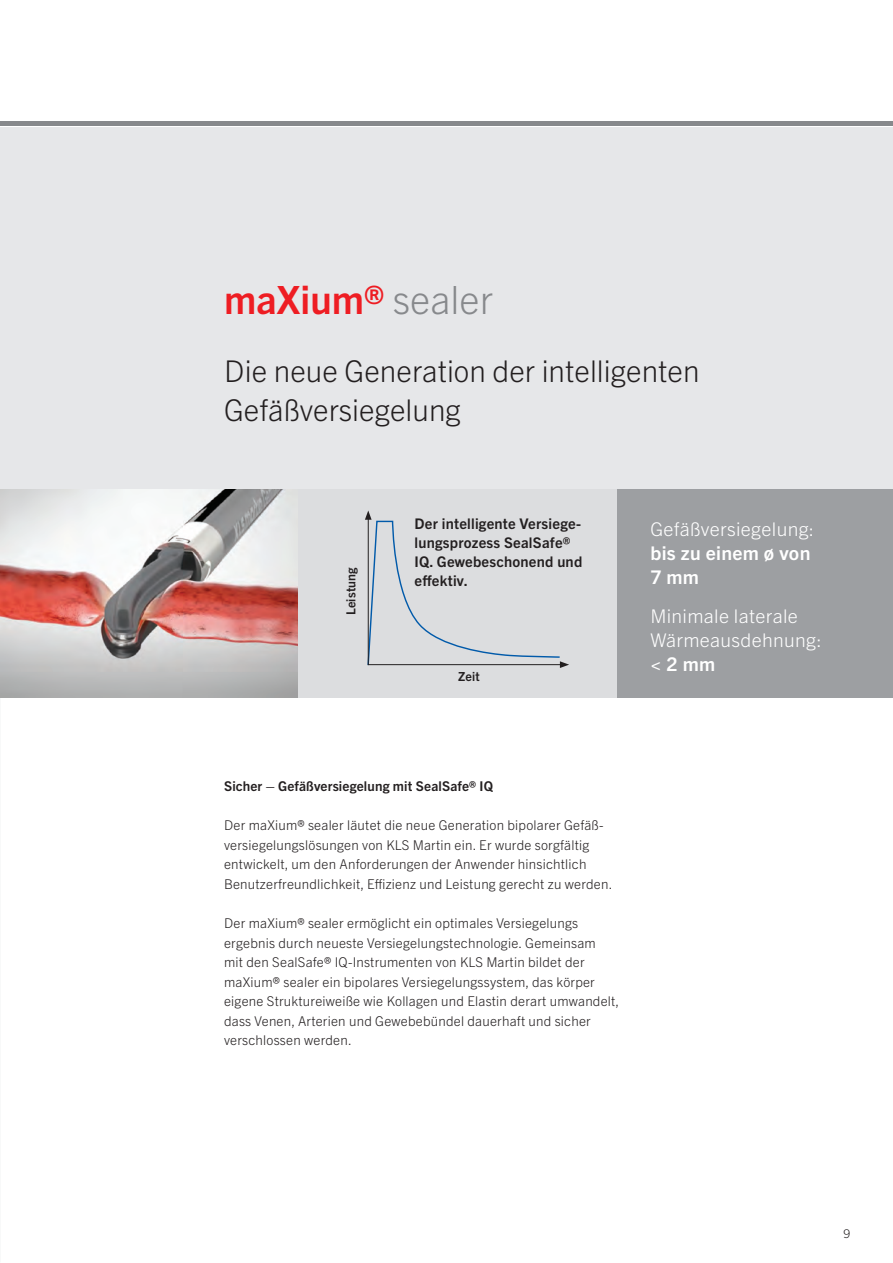
<style>
.page{position:relative;width:893px;height:1263px;background:#fff}
.page>*{position:absolute;margin:0;border:0;box-sizing:border-box;transform-origin:0 0}
.t1{font:700 39px "Trade Gothic Next LT Pro";color:#ee1d23}
.t2{font:300 30px/39px "Trade Gothic Next LT Pro";color:#231f20}
.t3{font:300 18.9px/24px "Trade Gothic Next LT Pro";letter-spacing:.015em;color:#fff}
.t4{font:700 18.9px/24px "Trade Gothic Next LT Pro";letter-spacing:.015em;color:#fff}
.t5{font:700 14.7px/18.9px "Trade Gothic Next LT Pro";letter-spacing:.015em;color:#231f20}
.t6{font:300 13.5px/19.5px "Trade Gothic Next LT Pro";letter-spacing:.015em;color:#231f20}
.t7{font:700 13.5px "Trade Gothic Next LT Pro";letter-spacing:.01em;color:#231f20}
.t8{font:700 12.45px "Trade Gothic Next LT Pro";letter-spacing:.015em;color:#231f20}
.t9{font:300 12px "Trade Gothic Next LT Pro";color:#231f20}
.s1{font-weight:300;color:#87898c}
</style>
<div class="page">
<div style="left:0;top:128px;width:893px;height:429px;background:#e6e7e9"></div>
<div style="left:617px;top:489px;width:276px;height:208px;background:#9d9fa2"></div>
<img style="left:0;top:489px;width:298px;height:208px">
<div style="left:298px;top:489px;width:319px;height:208px;background:#dcdddf"></div>
<svg style="left:365px;top:510px;width:204px;height:158px"></svg>
<hr style="left:0;top:121px;width:893px;height:4px;background:#87898c">
<h1 class="t1" style="left:224px;top:273px;width:270px">maXium® <span class="s1">sealer</span></h1>
<h2 class="t2" style="left:224px;top:350px;width:477px">Die neue Generation der intelligenten<br>Gefäßversiegelung</h2>
<p class="t8" style="left:342px;top:615px;width:49px;rotate:-90deg">Leistung</p>
<p class="t5" style="left:415px;top:513px;width:169px">Der intelligente Versiege&shy;lungsprozess SealSafe®<br>IQ. Gewebeschonend und effektiv.</p>
<p class="t8" style="left:458px;top:668px;width:23px">Zeit</p>
<h3 class="t3" style="left:650px;top:515px;width:165px">Gefäßversiegelung:</h3>
<h3 class="t4" style="left:650px;top:539px;width:162px">bis zu einem ø von<br>7 mm</h3>
<h3 class="t3" style="left:650px;top:603px;width:173px">Minimale laterale<br>Wärmeausdehnung:</h3>
<h3 class="t4" style="left:650px;top:651px;width:66px">&lt; 2 mm</h3>
<p class="t7" style="left:224px;top:777px;width:271px">Sicher – Gefäßversiegelung mit SealSafe® IQ</p>
<p class="t6" style="left:224px;top:815px;width:390px">Der maXium® sealer läutet die neue Generation bipolarer Gefäß&shy;versiegelungslösungen von KLS Martin ein. Er wurde sorgfältig entwickelt, um den Anforderungen der Anwender hinsichtlich Benutzerfreundlichkeit, Effizienz und Leistung gerecht zu werden.</p>
<p class="t6" style="left:224px;top:912px;width:397px">Der maXium® sealer ermöglicht ein optimales Versiegelungs ergebnis durch neueste Versiegelungstechnologie. Gemeinsam<br>mit den SealSafe® IQ-Instrumenten von KLS Martin bildet der maXium® sealer ein bipolares Versiegelungssystem, das körper eigene Struktureiweiße wie Kollagen und Elastin derart umwandelt, dass Venen, Arterien und Gewebebündel dauerhaft und sicher verschlossen werden.</p>
<p class="t9" style="left:844px;top:1225px;width:8px">9</p>
</div>
